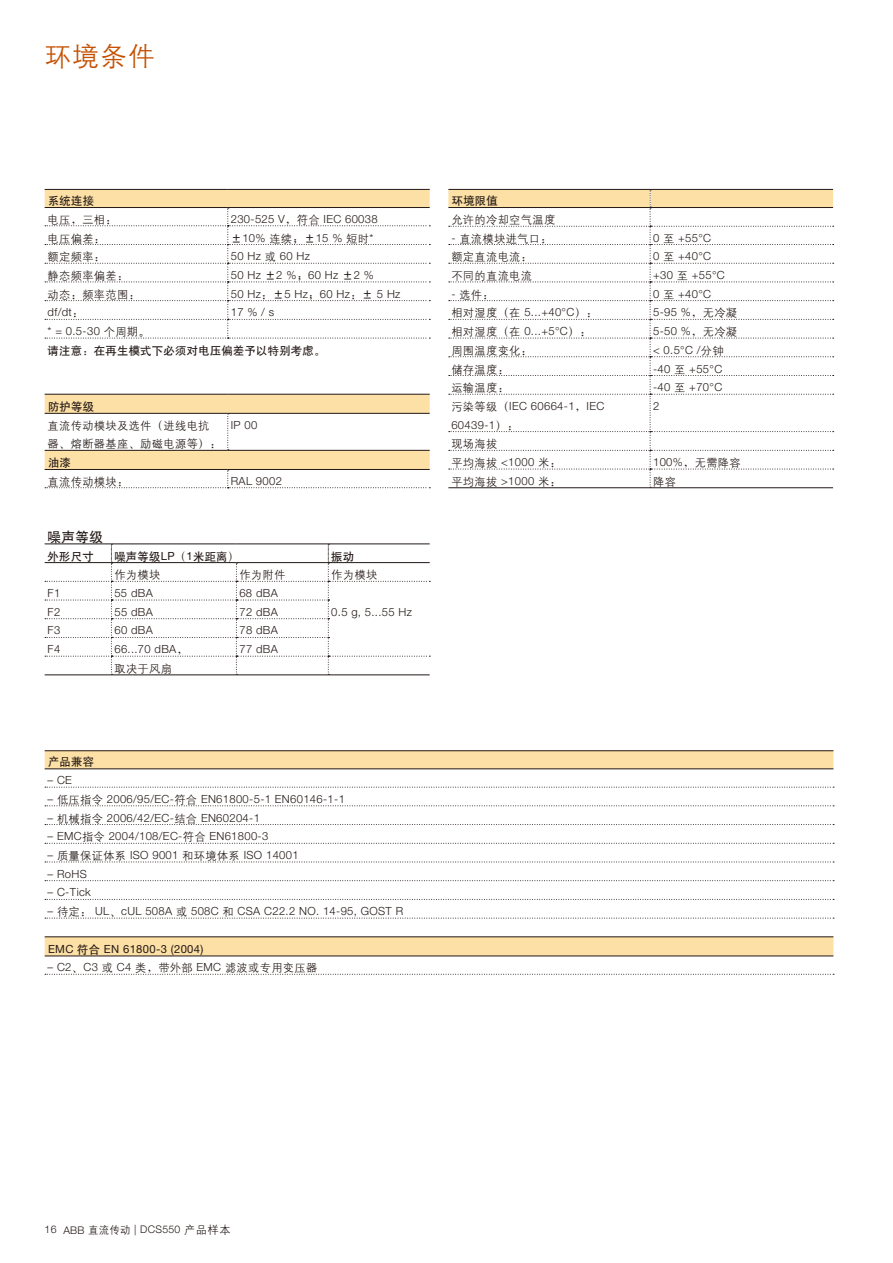
<style>
.page{position:relative;width:893px;height:1263px;background:#fff}
.page>*{position:absolute;margin:0;border:0;box-sizing:border-box;transform-origin:0 0}
.t1{font:27px "H Yg 2 gj";color:#c45000}
.t2{font:13.5px "H Yb 1 gj";color:#231916}
.t3{font:300 11.25px/18.8px "Helvetica Neue LT Pro";letter-spacing:.03em;color:#231916}
.t4{font:11.25px/18.8px "H Yg 2 gj";letter-spacing:.03em;color:#231916}
.t5{font:11.25px "H Yb 1 gj";letter-spacing:.03em;color:#231916}
.t6{font:11.25px "Helvetica Neue LT Pro";letter-spacing:.03em;color:#231916}
.t7{font:300 10.5px "Helvetica Neue LT Pro";letter-spacing:.03em;color:#231916}
.s1{font-family:"H Ya 3 gj"}
.s2{font-family:"H Ya 3 gj";font-weight:400}
.s3{font-family:"H Yg 2 gj";font-weight:400}
.s4{font-family:"Helvetica Neue LT Pro"}
.s5{font-family:"H Yb 1 gj"}
.s6{font-family:"Helvetica Neue LT Pro";font-weight:300}
.s7{font-family:"Helvetica Neue"}
.s8{font-family:"H Yg 2 gj";font-weight:400;font-size:11.25px}
</style>
<div class="page">
<svg style="left:45px;top:190px;width:385px;height:279px"></svg>
<hr style="left:45px;top:189px;width:183px;height:1px;background:#231916">
<hr style="left:228px;top:189px;width:202px;height:1px;background:#231916">
<hr style="left:45px;top:394px;width:183px;height:1px;background:#231916">
<hr style="left:228px;top:394px;width:202px;height:1px;background:#231916">
<hr style="left:45px;top:450px;width:183px;height:1px;background:#231916">
<hr style="left:228px;top:450px;width:202px;height:1px;background:#231916">
<svg style="left:227px;top:414px;width:2px;height:36px"></svg>
<svg style="left:45px;top:470px;width:385px;height:18px"></svg>
<svg style="left:45px;top:208px;width:385px;height:131px"></svg>
<hr style="left:45px;top:207px;width:183px;height:1px;background:#231916">
<hr style="left:228px;top:207px;width:202px;height:1px;background:#231916">
<hr style="left:45px;top:413px;width:183px;height:1px;background:#231916">
<hr style="left:228px;top:413px;width:202px;height:1px;background:#231916">
<hr style="left:45px;top:469px;width:183px;height:1px;background:#231916">
<hr style="left:228px;top:469px;width:202px;height:1px;background:#231916">
<hr style="left:45px;top:675px;width:66px;height:1px;background:#231916">
<hr style="left:111px;top:675px;width:125px;height:1px;background:#231916">
<hr style="left:236px;top:675px;width:92px;height:1px;background:#231916">
<hr style="left:328px;top:675px;width:102px;height:1px;background:#231916">
<svg style="left:45px;top:544px;width:385px;height:131px"></svg>
<svg style="left:448px;top:189px;width:386px;height:299px"></svg>
<hr style="left:448px;top:207px;width:202px;height:1px;background:#231916">
<hr style="left:650px;top:207px;width:183px;height:1px;background:#231916">
<svg style="left:45px;top:751px;width:788px;height:205px"></svg>
<hr style="left:45px;top:750px;width:788px;height:1px;background:#231916">
<svg style="left:45px;top:805px;width:789px;height:1px"></svg>
<svg style="left:45px;top:824px;width:789px;height:1px"></svg>
<svg style="left:45px;top:843px;width:789px;height:1px"></svg>
<svg style="left:45px;top:861px;width:789px;height:1px"></svg>
<svg style="left:45px;top:880px;width:789px;height:1px"></svg>
<svg style="left:45px;top:899px;width:789px;height:1px"></svg>
<svg style="left:45px;top:974px;width:789px;height:1px"></svg>
<svg style="left:45px;top:918px;width:789px;height:1px"></svg>
<hr style="left:45px;top:769px;width:788px;height:1px;background:#231916">
<hr style="left:45px;top:936px;width:788px;height:1px;background:#231916">
<hr style="left:45px;top:956px;width:788px;height:1px;background:#231916">
<svg style="left:45px;top:787px;width:789px;height:1px"></svg>
<h1 class="t1" style="left:45px;top:42px;width:112px">环境条件</h1>
<p class="t5" style="left:48px;top:195px;width:48px">系统连接</p>
<p class="t4" style="left:48px;top:210px;width:71px">电压<span class="s1">，</span>三相<span class="s1">：</span></p>
<p class="t3" style="left:231px;top:209px;width:148px">230-525 V<span class="s2">，</span><span class="s3">符合</span> IEC 60038</p>
<p class="t4" style="left:48px;top:229px;width:59px">电压偏差<span class="s1">：</span></p>
<p class="t3" style="left:231px;top:228px;width:144px"><span class="s2">±</span>10% <span class="s3">连续</span><span class="s2">；±</span>15 % <span class="s3">短时</span>*</p>
<p class="t4" style="left:48px;top:247px;width:59px">额定频率<span class="s1">：</span></p>
<p class="t3" style="left:231px;top:247px;width:81px">50 Hz <span class="s3">或</span> 60 Hz</p>
<p class="t4" style="left:48px;top:266px;width:82px">静态频率偏差<span class="s1">：</span></p>
<p class="t3" style="left:231px;top:265px;width:145px">50 Hz <span class="s2">±</span>2 %<span class="s2">；</span>60 Hz <span class="s2">±</span>2 %</p>
<p class="t4" style="left:48px;top:285px;width:94px">动态<span class="s1">：</span>频率范围<span class="s1">：</span></p>
<p class="t3" style="left:231px;top:284px;width:171px">50 Hz<span class="s2">：±</span>5 Hz<span class="s2">；</span>60 Hz<span class="s2">：±</span> 5 Hz</p>
<p class="t3" style="left:48px;top:303px;width:37px">df/dt<span class="s2">：</span></p>
<p class="t3" style="left:231px;top:303px;width:45px">17 % / s</p>
<p class="t3" style="left:48px;top:321px;width:104px">* = 0.5-30 <span class="s3">个周期</span><span class="s2">。</span></p>
<p class="t5" style="left:48px;top:345px;width:279px">请注意<span class="s1">：</span>在再生模式下必须对电压偏差予以特别考虑<span class="s1">。</span></p>
<p class="t5" style="left:48px;top:401px;width:48px">防护等级</p>
<p class="t4" style="left:48px;top:416px;width:175px">直流传动模块及选件<span class="s1">（</span>进线电抗器<span class="s1">、</span>熔断器基座<span class="s1">、</span>励磁电源等<span class="s1">）：</span></p>
<p class="t3" style="left:231px;top:415px;width:28px">IP 00</p>
<p class="t5" style="left:48px;top:457px;width:24px">油漆</p>
<p class="t4" style="left:48px;top:472px;width:82px">直流传动模块<span class="s1">：</span></p>
<p class="t3" style="left:231px;top:471px;width:53px">RAL 9002</p>
<p class="t2" style="left:48px;top:530px;width:57px">噪声等级</p>
<p class="t5" style="left:48px;top:551px;width:48px">外形尺寸</p>
<p class="t5" style="left:114px;top:551px;width:126px">噪声等级<span class="s4">LP</span><span class="s1">（</span><span class="s4">1</span>米距离<span class="s1">）</span></p>
<p class="t5" style="left:331px;top:551px;width:24px">振动</p>
<p class="t4" style="left:114px;top:566px;width:48px">作为模块</p>
<p class="t4" style="left:239px;top:566px;width:48px">作为附件</p>
<p class="t4" style="left:331px;top:566px;width:48px">作为模块</p>
<p class="t3" style="left:48px;top:583px;width:14px">F1</p>
<p class="t3" style="left:114px;top:583px;width:40px">55 dBA</p>
<p class="t3" style="left:239px;top:583px;width:40px">68 dBA</p>
<p class="t3" style="left:48px;top:602px;width:14px">F2</p>
<p class="t3" style="left:114px;top:602px;width:40px">55 dBA</p>
<p class="t3" style="left:239px;top:602px;width:40px">72 dBA</p>
<p class="t3" style="left:331px;top:602px;width:82px">0.5 g, 5...55 Hz</p>
<p class="t3" style="left:48px;top:621px;width:14px">F3</p>
<p class="t3" style="left:114px;top:621px;width:40px">60 dBA</p>
<p class="t3" style="left:239px;top:621px;width:40px">78 dBA</p>
<p class="t3" style="left:48px;top:639px;width:14px">F4</p>
<p class="t3" style="left:114px;top:639px;width:75px">66...70 dBA<span class="s2">，</span></p>
<p class="t3" style="left:239px;top:639px;width:40px">77 dBA</p>
<p class="t4" style="left:114px;top:659px;width:59px">取决于风扇</p>
<p class="t5" style="left:48px;top:756px;width:48px">产品兼容</p>
<p class="t3" style="left:48px;top:770px;width:26px">– CE</p>
<p class="t3" style="left:48px;top:789px;width:299px">– <span class="s3">低压指令</span> 2006/95/EC-<span class="s3">符合</span> EN61800-5-1 EN60146-1-1</p>
<p class="t3" style="left:48px;top:808px;width:214px">– <span class="s3">机械指令</span> 2006/42/EC-<span class="s3">结合</span> EN60204-1</p>
<p class="t3" style="left:48px;top:827px;width:222px">– EMC<span class="s3">指令</span> 2004/108/EC-<span class="s3">符合</span> EN61800-3</p>
<p class="t3" style="left:48px;top:845px;width:253px">– <span class="s3">质量保证体系</span> ISO 9001 <span class="s3">和环境体系</span> ISO 14001</p>
<p class="t3" style="left:48px;top:864px;width:41px">– RoHS</p>
<p class="t3" style="left:48px;top:883px;width:45px">– C-Tick</p>
<p class="t3" style="left:48px;top:901px;width:357px">– <span class="s3">待定</span><span class="s2">：</span> UL<span class="s2">、</span>cUL 508A <span class="s3">或</span> 508C <span class="s3">和</span> CSA C22.2 NO. 14-95, GOST R</p>
<p class="t6" style="left:48px;top:942px;width:157px">EMC <span class="s5">符合</span> EN 61800-3 (2004)</p>
<p class="t4" style="left:48px;top:958px;width:271px"><span class="s6">– C2</span><span class="s1">、</span><span class="s6">C3</span> 或 <span class="s6">C4</span> 类<span class="s1">，</span>带外部 <span class="s6">EMC</span> 滤波或专用变压器</p>
<p class="t5" style="left:452px;top:195px;width:48px">环境限值</p>
<p class="t4" style="left:451px;top:210px;width:105px">允许的冷却空气温度</p>
<p class="t4" style="left:451px;top:229px;width:102px"><span class="s6">-</span> 直流模块进气口<span class="s1">：</span></p>
<p class="t3" style="left:653px;top:228px;width:60px">0 <span class="s3">至</span> +55<span class="s7">°C</span></p>
<p class="t4" style="left:451px;top:247px;width:82px">额定直流电流<span class="s1">：</span></p>
<p class="t3" style="left:653px;top:247px;width:60px">0 <span class="s3">至</span> +40<span class="s7">°C</span></p>
<p class="t4" style="left:451px;top:266px;width:82px">不同的直流电流</p>
<p class="t3" style="left:653px;top:265px;width:73px">+30 <span class="s3">至</span> +55<span class="s7">°C</span></p>
<p class="t4" style="left:451px;top:285px;width:44px"><span class="s6">-</span> 选件<span class="s1">：</span></p>
<p class="t3" style="left:653px;top:284px;width:60px">0 <span class="s3">至</span> +40<span class="s7">°C</span></p>
<p class="t3" style="left:451px;top:303px;width:148px"><span class="s3">相对湿度</span><span class="s2">（</span><span class="s3">在</span> 5...+40<span class="s7">°C</span><span class="s2">）：</span></p>
<p class="t3" style="left:653px;top:303px;width:86px">5-95 %<span class="s2">，</span><span class="s3">无冷凝</span></p>
<p class="t3" style="left:451px;top:321px;width:141px"><span class="s3">相对湿度</span><span class="s2">（</span><span class="s3">在</span> 0...+5<span class="s7">°C</span><span class="s2">）：</span></p>
<p class="t3" style="left:653px;top:321px;width:86px">5-50 %<span class="s2">，</span><span class="s3">无冷凝</span></p>
<p class="t4" style="left:451px;top:341px;width:82px">周围温度变化<span class="s1">：</span></p>
<p class="t3" style="left:653px;top:340px;width:72px">&lt; 0.5<span class="s7">°C</span> /<span class="s3">分钟</span></p>
<p class="t4" style="left:451px;top:360px;width:59px">储存温度<span class="s1">：</span></p>
<p class="t3" style="left:653px;top:359px;width:71px">-40 <span class="s3">至</span> +55<span class="s7">°C</span></p>
<p class="t4" style="left:451px;top:378px;width:59px">运输温度<span class="s1">：</span></p>
<p class="t3" style="left:653px;top:378px;width:71px">-40 <span class="s3">至</span> +70<span class="s7">°C</span></p>
<p class="t3" style="left:451px;top:396px;width:154px"><span class="s3">污染等级</span><span class="s2">（</span>IEC 60664-1<span class="s2">，</span>IEC<br>60439-1<span class="s2">）：</span></p>
<p class="t3" style="left:653px;top:396px;width:8px">2</p>
<p class="t4" style="left:451px;top:435px;width:111px">现场海拔<br>平均海拔 <span class="s6">&lt;1000</span> 米<span class="s1">：</span></p>
<p class="t3" style="left:653px;top:452px;width:89px">100%<span class="s2">，</span><span class="s3">无需降容</span></p>
<p class="t4" style="left:451px;top:472px;width:111px">平均海拔 <span class="s6">&gt;1000</span> 米<span class="s1">：</span></p>
<p class="t4" style="left:653px;top:472px;width:24px">降容</p>
<p class="t7" style="left:45px;top:1223px;width:188px">16 ABB <span class="s3">直流传动</span> | DCS550 <span class="s8">产品样本</span></p>
</div>
